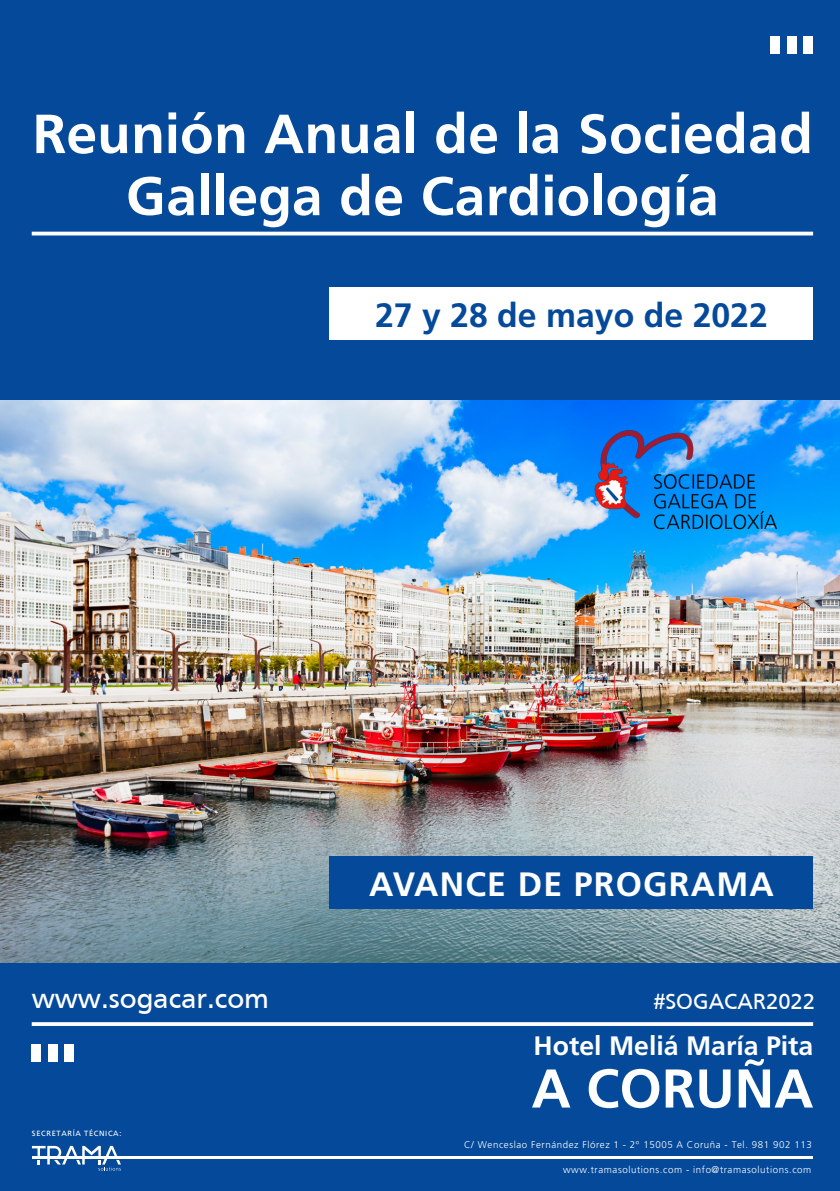
<style>
.page{position:relative;width:840px;height:1191px;background:#fff}
.page>*{position:absolute;margin:0;border:0;box-sizing:border-box;transform-origin:0 0}
.t1{font:700 57.6px/62.2px "Frutiger";color:#fff;text-align:center}
.t2{font:700 54.6px "Frutiger LT Std";color:#fff}
.t3{font:700 33.8px "Frutiger LT Std";color:#054a9a}
.t4{font:700 33.8px "Frutiger LT Std";letter-spacing:.035em;color:#fff}
.t5{font:29.2px "Frutiger";color:#fff}
.t6{font:700 26.6px "Frutiger LT Std";color:#fff}
.t7{font:22.6px "Frutiger";color:#fff}
.t8{font:300 9.8px "Frutiger";letter-spacing:.06em;color:#fff}
.t9{font:7.6px "Frutiger";letter-spacing:.085em;color:#fff}
</style>
<div class="page">
<img style="left:0;top:400px;width:839px;height:563px">
<div style="left:0;top:0;width:839px;height:400px;background:#054a9a"></div>
<div style="left:0;top:963px;width:839px;height:228px;background:#054a9a"></div>
<div style="left:330px;top:287px;width:482px;height:52px;background:#fff"></div>
<div style="left:330px;top:856px;width:482px;height:53px;background:#054a9a"></div>
<hr style="left:32px;top:232px;width:780px;height:3px;background:#fff">
<svg style="left:32px;top:1022px;width:780px;height:4px;background:#f3f6fa"></svg>
<div style="left:32px;top:1044px;width:9px;height:17px;background:#fff"></div>
<div style="left:48px;top:1044px;width:9px;height:17px;background:#fff"></div>
<div style="left:64px;top:1044px;width:10px;height:17px;background:#fff"></div>
<div style="left:770px;top:36px;width:9px;height:18px;background:#fff"></div>
<div style="left:786px;top:36px;width:9px;height:18px;background:#fff"></div>
<div style="left:802px;top:36px;width:10px;height:18px;background:#fff"></div>
<img style="left:554px;top:400px;width:263px;height:175px">
<hr style="left:32px;top:1156px;width:780px;height:3px;background:#fff">
<svg style="left:32px;top:1145px;width:89px;height:25px"></svg>
<h1 class="t1" style="left:32px;top:107px;width:782px">Reunión Anual de la Sociedad<br>Gallega de Cardiología</h1>
<h3 class="t3" style="left:375px;top:295px;width:394px">27 y 28 de mayo de 2022</h3>
<h3 class="t4" style="left:369px;top:864px;width:406px">AVANCE DE PROGRAMA</h3>
<h3 class="t5" style="left:32px;top:987px;width:239px">www.sogacar.com</h3>
<h3 class="t7" style="left:653px;top:992px;width:163px">#SOGACAR2022</h3>
<p class="t9" style="left:32px;top:1129px;width:91px">SECRETARÍA TÉCNICA:</p>
<h3 class="t6" style="left:533px;top:1029px;width:281px">Hotel Meliá María Pita</h3>
<h2 class="t2" style="left:531px;top:1056px;width:283px">A CORUÑA</h2>
<p class="t8" style="left:464px;top:1139px;width:349px">C/ Wenceslao Fernández Flórez 1 - 2º 15005 A Coruña - Tel. 981 902 113</p>
<p class="t8" style="left:562px;top:1163px;width:249px">www.tramasolutions.com - info@tramasolutions.com</p>
</div>
